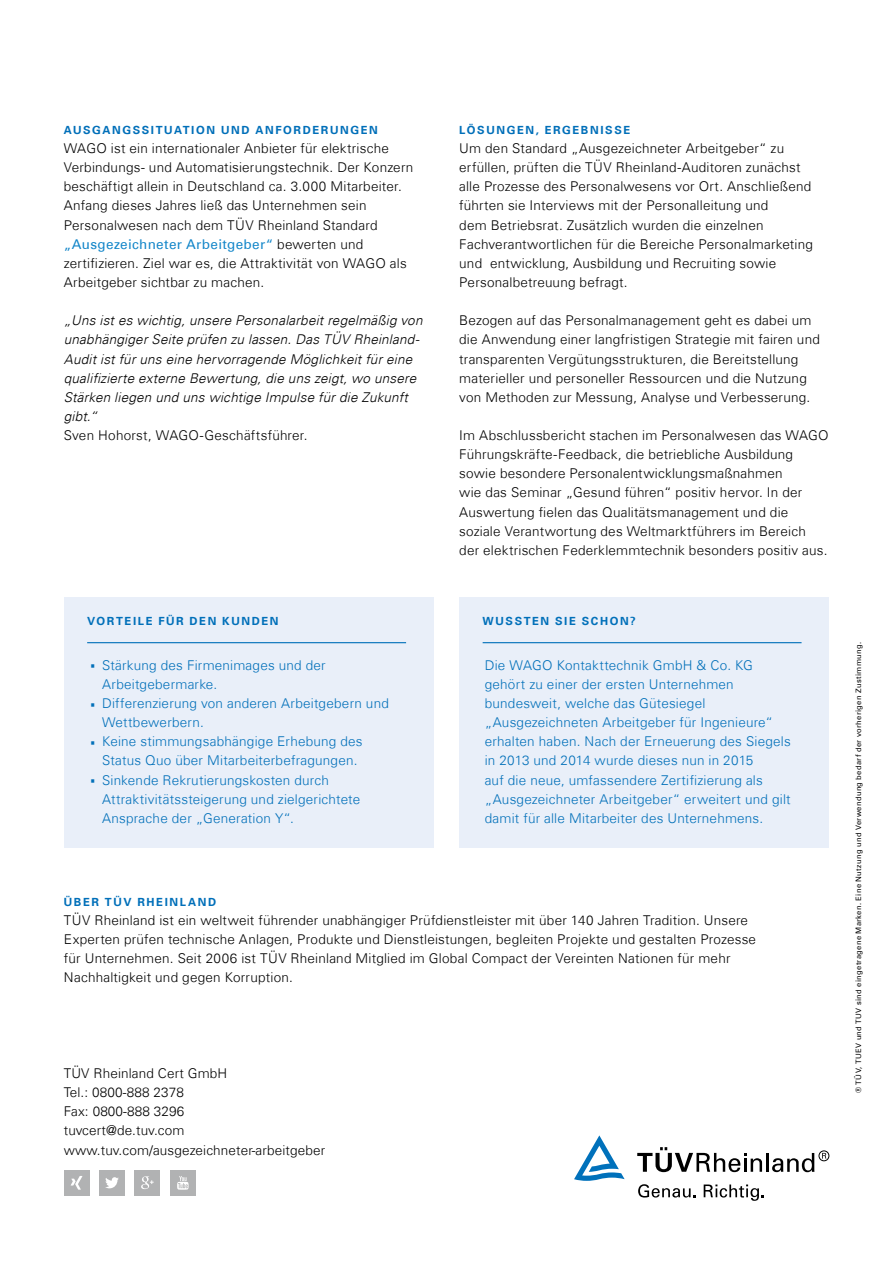
<style>
.page{position:relative;width:893px;height:1263px;background:#fff}
.page>*{position:absolute;margin:0;border:0;box-sizing:border-box;transform-origin:0 0}
.t1{font:300 13.5px/19.2px "Univers Com 45";letter-spacing:.015em;color:#000}
.t2{font:300 13.5px/19.2px "Univers Com 45";letter-spacing:.015em;color:#006fb9}
.t3{font:italic 300 13.5px/19.2px "Univers Com 45";letter-spacing:.015em;color:#000}
.t4{font:13.5px "Univers Com 55 Roman";letter-spacing:.025em;color:#1386c9}
.t5{font:700 11.25px "Univers Com 65";letter-spacing:.145em;color:#006fb9}
.t6{font:7.5px "Univers Com 55 Roman";letter-spacing:.05em;color:#000}
.s1{font-family:"Univers Com 45";font-weight:300;color:#000}
.s2{font-family:"Univers Com 55 Roman";font-weight:400;font-size:27px}
</style>
<div class="page">
<svg style="left:638px;top:1184px;width:58px;height:13px"></svg>
<svg style="left:704px;top:1184px;width:60px;height:17px"></svg>
<svg style="left:637px;top:1147px;width:125px;height:25px"></svg>
<hr style="left:766px;top:1153px;width:3px;height:19px;background:#000">
<svg style="left:772px;top:1153px;width:42px;height:19px"></svg>
<div style="left:819px;top:1150px;width:10px;height:11px;border:1px solid #000;border-radius:50%"></div>
<svg style="left:822px;top:1153px;width:4px;height:5px"></svg>
<svg style="left:574px;top:1135px;width:51px;height:46px"></svg>
<div style="left:64px;top:1170px;width:25px;height:25px;background:#b1b2b3"></div>
<svg style="left:71px;top:1176px;width:11px;height:14px"></svg>
<div style="left:99px;top:1170px;width:26px;height:25px;background:#b1b2b3"></div>
<svg style="left:105px;top:1177px;width:14px;height:11px"></svg>
<div style="left:135px;top:1170px;width:25px;height:25px;background:#b1b2b3"></div>
<svg style="left:141px;top:1176px;width:13px;height:13px"></svg>
<div style="left:170px;top:1170px;width:26px;height:25px;background:#b1b2b3"></div>
<svg style="left:177px;top:1176px;width:12px;height:14px"></svg>
<div style="left:64px;top:597px;width:370px;height:251px;background:#e9eff9"></div>
<hr style="left:87px;top:642px;width:319px;height:1px;background:#006fb9">
<div style="left:459px;top:597px;width:370px;height:251px;background:#e9eff9"></div>
<hr style="left:483px;top:642px;width:318px;height:1px;background:#006fb9">
<p class="t5" style="left:64px;top:123px;width:316px">AUSGANGSSITUATION UND ANFORDERUNGEN</p>
<p class="t1" style="left:64px;top:139px;width:351px">WAGO ist ein internationaler Anbieter für elektrische Verbindungs- und Automatisierungstechnik. Der Konzern beschäftigt allein in Deutschland ca. 3.000 Mitarbeiter.<br>Anfang dieses Jahres ließ das Unternehmen sein Personalwesen nach dem TÜV Rheinland Standard</p>
<p class="t4" style="left:64px;top:236px;width:301px">„Ausgezeichneter Arbeitgeber“ <span class="s1">bewerten und</span></p>
<p class="t1" style="left:64px;top:253px;width:345px">zertifizieren. Ziel war es, die Attraktivität von WAGO als<br>Arbeitgeber sichtbar zu machen.</p>
<p class="t3" style="left:64px;top:311px;width:360px">„Uns ist es wichtig, unsere Personalarbeit regelmäßig von unabhängiger Seite prüfen zu lassen. Das TÜV Rheinland-Audit ist für uns eine hervorragende Möglichkeit für eine qualifizierte externe Bewertung, die uns zeigt, wo unsere Stärken liegen und uns wichtige Impulse für die Zukunft gibt.“</p>
<p class="t1" style="left:64px;top:426px;width:245px">Sven Hohorst, WAGO-Geschäftsführer.</p>
<p class="t5" style="left:87px;top:614px;width:193px">VORTEILE FÜR DEN KUNDEN</p>
<p class="t2" style="left:89px;top:655px;width:238px"><span class="s2">·</span> Stärkung des Firmenimages und der</p>
<p class="t2" style="left:102px;top:674px;width:117px">Arbeitgebermarke.</p>
<p class="t2" style="left:89px;top:694px;width:301px"><span class="s2">·</span> Differenzierung von anderen Arbeitgebern und</p>
<p class="t2" style="left:102px;top:713px;width:103px">Wettbewerbern.</p>
<p class="t2" style="left:89px;top:732px;width:275px"><span class="s2">·</span> Keine stimmungsabhängige Erhebung des</p>
<p class="t2" style="left:102px;top:751px;width:257px">Status Quo über Mitarbeiterbefragungen.</p>
<p class="t2" style="left:89px;top:770px;width:241px"><span class="s2">·</span> Sinkende Rekrutierungskosten durch</p>
<p class="t2" style="left:102px;top:789px;width:260px">Attraktivitätssteigerung und zielgerichtete</p>
<p class="t2" style="left:102px;top:808px;width:193px">Ansprache der „Generation Y“.</p>
<p class="t5" style="left:459px;top:123px;width:173px">LÖSUNGEN, ERGEBNISSE</p>
<p class="t1" style="left:459px;top:139px;width:355px">Um den Standard „Ausgezeichneter Arbeitgeber“ zu erfüllen, prüften die TÜV Rheinland-Auditoren zunächst alle Prozesse des Personalwesens vor Ort. Anschließend führten sie Interviews mit der Personalleitung und<br>dem Betriebsrat. Zusätzlich wurden die einzelnen Fachverantwortlichen für die Bereiche Personalmarketing und entwicklung, Ausbildung und Recruiting sowie Personalbetreuung befragt.</p>
<p class="t1" style="left:459px;top:311px;width:362px">Bezogen auf das Personalmanagement geht es dabei um die Anwendung einer langfristigen Strategie mit fairen und transparenten Vergütungsstrukturen, die Bereitstellung materieller und personeller Ressourcen und die Nutzung von Methoden zur Messung, Analyse und Verbesserung.</p>
<p class="t1" style="left:459px;top:426px;width:371px">Im Abschlussbericht stachen im Personalwesen das WAGO Führungskräfte-Feedback, die betriebliche Ausbildung sowie besondere Personalentwicklungsmaßnahmen<br>wie das Seminar „Gesund führen“ positiv hervor. In der Auswertung fielen das Qualitätsmanagement und die soziale Verantwortung des Weltmarktführers im Bereich der elektrischen Federklemmtechnik besonders positiv aus.</p>
<p class="t5" style="left:483px;top:614px;width:155px">WUSSTEN SIE SCHON?</p>
<p class="t2" style="left:485px;top:655px;width:308px">Die WAGO Kontakttechnik GmbH &amp; Co. KG gehört zu einer der ersten Unternehmen bundesweit, welche das Gütesiegel „Ausgezeichneten Arbeitgeber für Ingenieure“ erhalten haben. Nach der Erneuerung des Siegels in 2013 und 2014 wurde dieses nun in 2015<br>auf die neue, umfassendere Zertifizierung als „Ausgezeichneter Arbeitgeber“ erweitert und gilt damit für alle Mitarbeiter des Unternehmens.</p>
<p class="t5" style="left:64px;top:895px;width:154px">ÜBER TÜV RHEINLAND</p>
<p class="t1" style="left:64px;top:910px;width:694px">TÜV Rheinland ist ein weltweit führender unabhängiger Prüfdienstleister mit über 140 Jahren Tradition. Unsere Experten prüfen technische Anlagen, Produkte und Dienstleistungen, begleiten Projekte und gestalten Prozesse für Unternehmen. Seit 2006 ist TÜV Rheinland Mitglied im Global Compact der Vereinten Nationen für mehr Nachhaltigkeit und gegen Korruption.</p>
<p class="t1" style="left:64px;top:1063px;width:263px">TÜV Rheinland Cert GmbH<br>Tel.: 0800-888 2378<br>Fax: 0800-888 3296<br>tuvcert@de.tuv.com www.tuv.com/ausgezeichneter-arbeitgeber</p>
<p class="t6" style="left:854px;top:1093px;width:452px;rotate:-90deg">® TÜV, TUEV und TUV sind eingetragene Marken. Eine Nutzung und Verwendung bedarf der vorherigen Zustimmung.</p>
</div>
